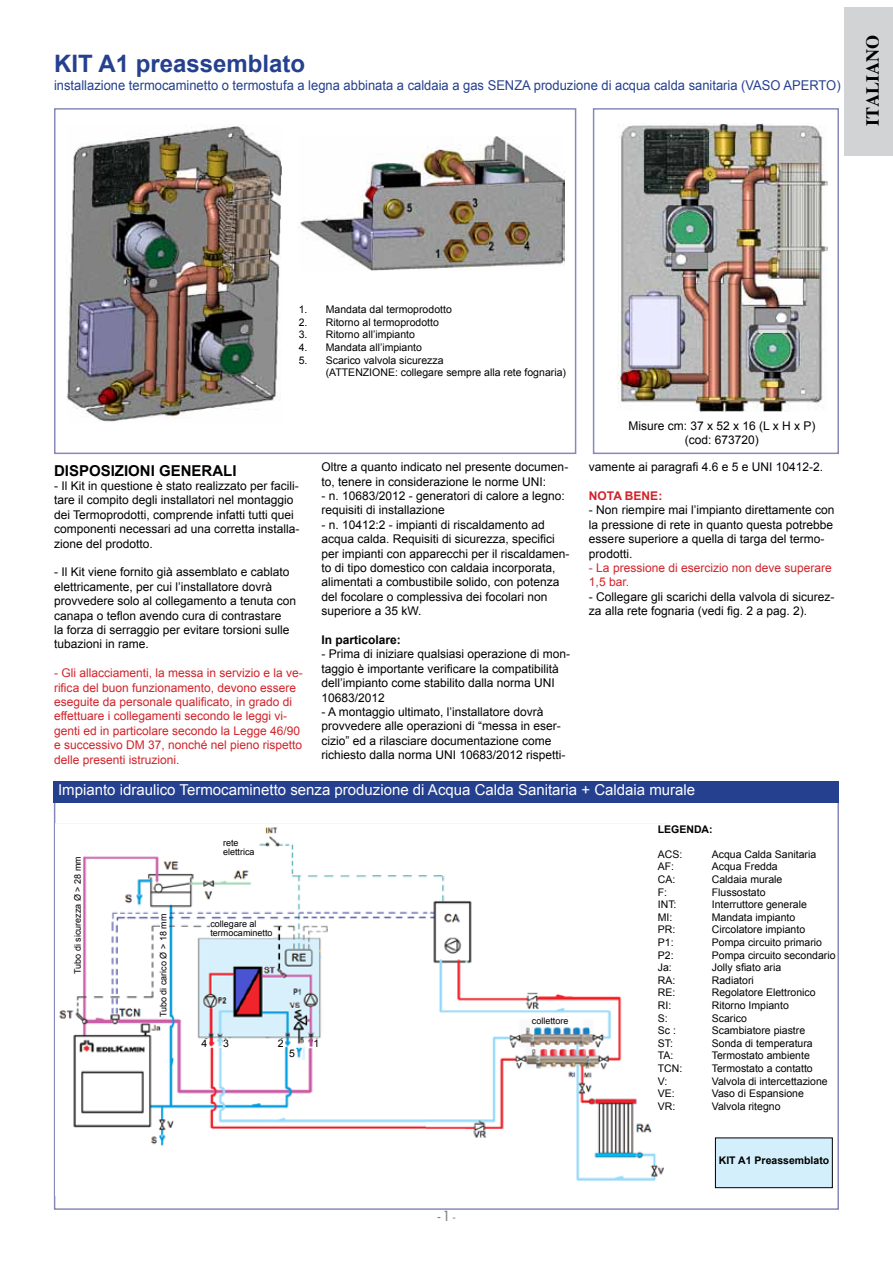
<style>
.page{position:relative;width:893px;height:1263px;background:#fff}
.page>*{position:absolute;margin:0;border:0;box-sizing:border-box;transform-origin:0 0}
.t1{font:700 24px "Arial";color:#25408f}
.t2{font:700 18px "Times";color:#000}
.t3{font:15px "Arial";color:#fff}
.t4{font:700 15px "Arial";color:#000}
.t5{font:500 condensed 14.25px "Futura BT";color:#808285}
.t6{font:13.5px "Arial";color:#25408f;scale:.96 1}
.t7{font:12px/14.4px "Arial";color:#000}
.t8{font:12px/14.4px "Arial";color:#d2232a}
.t9{font:700 12px "Arial";color:#000}
.t10{font:700 12px "Arial";color:#d2232a}
.t11{font:10.5px/12.6px "Arial";color:#000}
.t12{font:700 10.5px "Arial";color:#000}
.t13{font:9px/9px "Arial";color:#000}
.s1{font-size:12px}
</style>
<div class="page">
<div style="left:845px;top:7px;width:48px;height:149px;background:#d1d3d4"></div>
<div style="left:54px;top:108px;width:522px;height:346px;border:2px solid #8889ba"></div>
<div style="left:593px;top:108px;width:246px;height:346px;border:2px solid #8889ba"></div>
<img style="left:66px;top:124px;width:215px;height:298px">
<img style="left:300px;top:136px;width:264px;height:134px">
<img style="left:618px;top:124px;width:209px;height:287px">
<img style="left:59px;top:827px;width:606px;height:354px">
<div style="left:54px;top:781px;width:785px;height:22px;background:#25408f"></div>
<div style="left:715px;top:1137px;width:118px;height:51px;background:#d4effc;border:1px solid #000"></div>
<div style="left:328px;top:924px;width:103px;height:62px;background:#fff"></div>
<div style="left:74px;top:852px;width:9px;height:122px;background:#fff"></div>
<div style="left:160px;top:911px;width:8px;height:106px;background:#fff"></div>
<div style="left:223px;top:1039px;width:7px;height:9px;background:#fff"></div>
<div style="left:202px;top:1039px;width:7px;height:9px;background:#fff"></div>
<div style="left:313px;top:1039px;width:7px;height:9px;background:#fff"></div>
<div style="left:278px;top:1039px;width:7px;height:9px;background:#fff"></div>
<div style="left:289px;top:1049px;width:7px;height:9px;background:#fff"></div>
<div style="left:210px;top:920px;width:63px;height:18px;background:#fff"></div>
<div style="left:532px;top:1017px;width:48px;height:8px;background:#fff"></div>
<div style="left:223px;top:840px;width:34px;height:18px;background:#fff"></div>
<div style="left:256px;top:850px;width:11px;height:8px;background:#fff"></div>
<h1 class="t1" style="left:54px;top:47px;width:253px">KIT A1 preassemblato</h1>
<p class="t6" style="left:54px;top:76px;width:821px">installazione termocaminetto o termostufa a legna abbinata a caldaia a gas SENZA produzione di acqua calda sanitaria (VASO APERTO)</p>
<h2 class="t2" style="left:861px;top:126px;width:93px;rotate:-90deg">ITALIANO</h2>
<p class="t11" style="left:299px;top:303px;width:155px">1. Mandata dal termoprodotto</p>
<p class="t11" style="left:299px;top:316px;width:142px">2. Ritorno al termoprodotto</p>
<p class="t11" style="left:299px;top:329px;width:118px">3. Ritorno all’impianto</p>
<p class="t11" style="left:299px;top:341px;width:125px">4. Mandata all’impianto</p>
<p class="t11" style="left:326px;top:354px;width:242px;text-indent:-27px">5. Scarico valvola sicurezza<br>(ATTENZIONE: collegare sempre alla rete fognaria)</p>
<p class="t4" style="left:54px;top:460px;width:184px">DISPOSIZIONI GENERALI</p>
<p class="t7" style="left:54px;top:479px;width:247px">- Il Kit in questione è stato realizzato per facili&shy;tare il compito degli installatori nel montaggio dei Termoprodotti, comprende infatti tutti quei componenti necessari ad una corretta installa&shy;zione del prodotto.</p>
<p class="t7" style="left:54px;top:565px;width:244px">- Il Kit viene fornito già assemblato e cablato elettricamente, per cui l’installatore dovrà provvedere solo al collegamento a tenuta con canapa o teflon avendo cura di contrastare<br>la forza di serraggio per evitare torsioni sulle tubazioni in rame.</p>
<p class="t8" style="left:54px;top:666px;width:250px">- Gli allacciamenti, la messa in servizio e la ve&shy;rifica del buon funzionamento, devono essere eseguite da personale qualificato, in grado di effettuare i collegamenti secondo le leggi vi&shy;genti ed in particolare secondo la Legge 46/90 e successivo DM 37, nonché nel pieno rispetto delle presenti istruzioni.</p>
<p class="t7" style="left:321px;top:460px;width:248px">Oltre a quanto indicato nel presente documen&shy;to, tenere in considerazione le norme UNI:</p>
<p class="t7" style="left:321px;top:489px;width:245px">- n. 10683/2012 - generatori di calore a legno: requisiti di installazione</p>
<p class="t7" style="left:321px;top:518px;width:250px">- n. 10412:2 - impianti di riscaldamento ad acqua calda. Requisiti di sicurezza, specifici per impianti con apparecchi per il riscaldamen&shy;to di tipo domestico con caldaia incorporata, alimentati a combustibile solido, con potenza del focolare o complessiva dei focolari non superiore a 35 kW.</p>
<p class="t9" style="left:321px;top:632px;width:81px">In particolare:</p>
<p class="t7" style="left:321px;top:647px;width:250px">- Prima di iniziare qualsiasi operazione di mon&shy;taggio è importante verificare la compatibilità dell’impianto come stabilito dalla norma UNI 10683/2012</p>
<p class="t7" style="left:321px;top:705px;width:246px">- A montaggio ultimato, l’installatore dovrà provvedere alle operazioni di “messa in eser&shy;cizio” ed a rilasciare documentazione come richiesto dalla norma UNI 10683/2012 rispetti-</p>
<p class="t7" style="left:628px;top:418px;width:188px;text-align:center">Misure cm: 37 x 52 x 16 (L x H x P) (cod: 673720)</p>
<p class="t7" style="left:589px;top:460px;width:236px">vamente ai paragrafi 4.6 e 5 e UNI 10412-2.</p>
<p class="t10" style="left:589px;top:488px;width:75px">NOTA BENE:</p>
<p class="t7" style="left:589px;top:503px;width:247px">- Non riempire mai l’impianto direttamente con la pressione di rete in quanto questa potrebbe essere superiore a quella di targa del termo&shy;prodotti.</p>
<p class="t8" style="left:589px;top:561px;width:244px">- La pressione di esercizio non deve superare<br>1,5 bar.</p>
<p class="t7" style="left:589px;top:590px;width:247px">- Collegare gli scarichi della valvola di sicurez&shy;za alla rete fognaria (vedi fig. 2 a pag. 2).</p>
<p class="t3" style="left:58px;top:780px;width:639px">Impianto idraulico Termocaminetto senza produzione di Acqua Calda Sanitaria + Caldaia murale</p>
<p class="t12" style="left:658px;top:822px;width:56px">LEGENDA:</p>
<p class="t11" style="left:658px;top:848px;width:26px">ACS:</p>
<p class="t11" style="left:712px;top:848px;width:106px">Acqua Calda Sanitaria</p>
<p class="t11" style="left:658px;top:860px;width:18px">AF:</p>
<p class="t11" style="left:712px;top:860px;width:67px">Acqua Fredda</p>
<p class="t11" style="left:658px;top:873px;width:19px">CA:</p>
<p class="t11" style="left:712px;top:873px;width:72px">Caldaia murale</p>
<p class="t11" style="left:658px;top:886px;width:11px">F:</p>
<p class="t11" style="left:712px;top:886px;width:55px">Flussostato</p>
<p class="t11" style="left:658px;top:898px;width:20px">INT:</p>
<p class="t11" style="left:712px;top:898px;width:97px">Interruttore generale</p>
<p class="t11" style="left:658px;top:911px;width:16px">MI:</p>
<p class="t11" style="left:712px;top:911px;width:85px">Mandata impianto</p>
<p class="t11" style="left:658px;top:923px;width:19px">PR:</p>
<p class="t11" style="left:712px;top:923px;width:95px">Circolatore impianto</p>
<p class="t11" style="left:658px;top:936px;width:17px">P1:</p>
<p class="t11" style="left:712px;top:936px;width:112px">Pompa circuito primario</p>
<p class="t11" style="left:658px;top:949px;width:17px">P2:</p>
<p class="t11" style="left:712px;top:949px;width:125px">Pompa circuito secondario</p>
<p class="t11" style="left:658px;top:961px;width:16px">Ja:</p>
<p class="t11" style="left:712px;top:961px;width:71px">Jolly sfiato aria</p>
<p class="t11" style="left:658px;top:974px;width:19px">RA:</p>
<p class="t11" style="left:712px;top:974px;width:44px">Radiatori</p>
<p class="t11" style="left:658px;top:986px;width:19px">RE:</p>
<p class="t11" style="left:712px;top:986px;width:105px">Regolatore Elettronico</p>
<p class="t11" style="left:658px;top:999px;width:15px">RI:</p>
<p class="t11" style="left:712px;top:999px;width:79px">Ritorno Impianto</p>
<p class="t11" style="left:658px;top:1012px;width:11px">S:</p>
<p class="t11" style="left:712px;top:1012px;width:37px">Scarico</p>
<p class="t11" style="left:658px;top:1024px;width:20px">Sc :</p>
<p class="t11" style="left:712px;top:1024px;width:95px">Scambiatore piastre</p>
<p class="t11" style="left:658px;top:1037px;width:17px">ST:</p>
<p class="t11" style="left:712px;top:1037px;width:102px">Sonda di temperatura</p>
<p class="t11" style="left:658px;top:1049px;width:17px">TA:</p>
<p class="t11" style="left:712px;top:1049px;width:100px">Termostato ambiente</p>
<p class="t11" style="left:658px;top:1062px;width:26px">TCN:</p>
<p class="t11" style="left:712px;top:1062px;width:102px">Termostato a contatto</p>
<p class="t11" style="left:658px;top:1075px;width:11px">V:</p>
<p class="t11" style="left:712px;top:1075px;width:117px">Valvola di intercettazione</p>
<p class="t11" style="left:658px;top:1087px;width:18px">VE:</p>
<p class="t11" style="left:712px;top:1087px;width:94px">Vaso di Espansione</p>
<p class="t11" style="left:658px;top:1100px;width:19px">VR:</p>
<p class="t11" style="left:712px;top:1100px;width:70px">Valvola ritegno</p>
<p class="t13" style="left:223px;top:839px;width:33px">rete elettrica</p>
<p class="t13" style="left:73px;top:974px;width:119px;rotate:-90deg">Tubo di sicurezza Ø &gt; 28 mm</p>
<p class="t13" style="left:159px;top:1017px;width:105px;rotate:-90deg">Tubo di carico Ø &gt; 18 mm</p>
<p class="t13" style="left:210px;top:919px;width:64px">collegare al termocaminetto</p>
<p class="t13" style="left:532px;top:1016px;width:38px">collettore</p>
<p class="t11" style="left:202px;top:1037px;width:7px">4</p>
<p class="t11" style="left:223px;top:1037px;width:7px">3</p>
<p class="t11" style="left:278px;top:1037px;width:7px">2</p>
<p class="t11" style="left:313px;top:1037px;width:7px">1</p>
<p class="t11" style="left:289px;top:1047px;width:7px">5</p>
<p class="t5" style="left:437px;top:1207px;width:20px">- 1 <span class="s1">-</span></p>
<p class="t12" style="left:719px;top:1154px;width:112px">KIT A1 Preassemblato</p>
</div>
